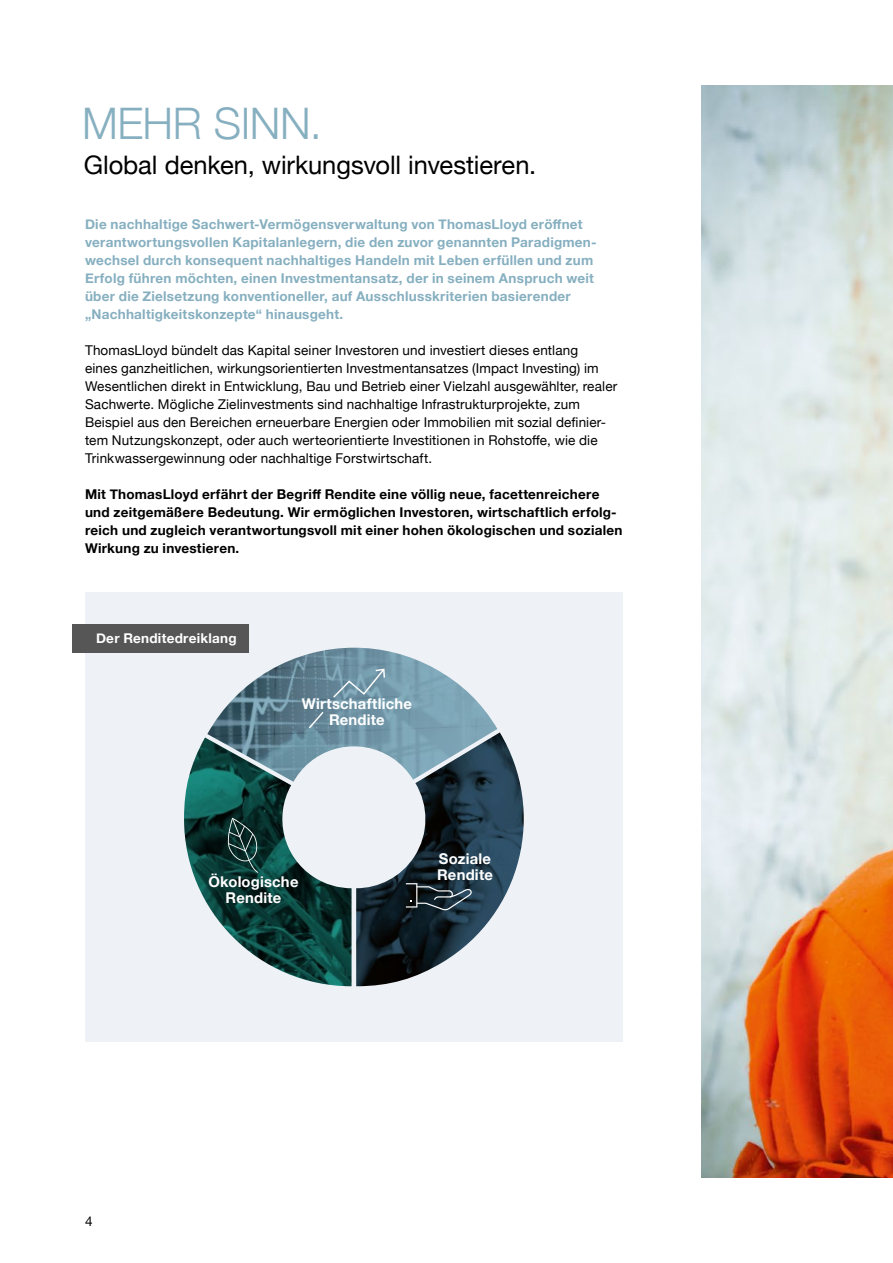
<style>
.page{position:relative;width:893px;height:1263px;background:#fff}
.page>*{position:absolute;margin:0;border:0;box-sizing:border-box;transform-origin:0 0}
.t1{font:300 43.5px "Helvetica Neue";letter-spacing:-.01em;color:#86afc0}
.t2{font:25.5px "Helvetica Neue";letter-spacing:-.005em;color:#000}
.t3{font:700 14.85px/15.8px "Helvetica Neue";letter-spacing:.015em;color:#fff;text-align:center}
.t4{font:13.5px/18px "Helvetica Neue";letter-spacing:.01em;color:#000}
.t5{font:700 13.5px/18px "Helvetica Neue";letter-spacing:.02em;color:#86afc0}
.t6{font:700 13.5px/18px "Helvetica Neue";letter-spacing:.02em;color:#000}
.t7{font:700 13.5px "Helvetica Neue";letter-spacing:.02em;color:#fff}
</style>
<div class="page">
<img style="left:702px;top:85px;width:191px;height:1093px">
<div style="left:85px;top:592px;width:538px;height:449px;background:#eef2f6"></div>
<img style="left:356px;top:732px;width:168px;height:254px">
<img style="left:207px;top:648px;width:290px;height:134px">
<img style="left:184px;top:737px;width:168px;height:249px">
<svg style="left:406px;top:883px;width:66px;height:27px"></svg>
<svg style="left:332px;top:667px;width:54px;height:32px"></svg>
<svg style="left:307px;top:710px;width:18px;height:20px"></svg>
<svg style="left:225px;top:818px;width:33px;height:55px"></svg>
<div style="left:73px;top:624px;width:176px;height:29px;background:#565656"></div>
<h1 class="t1" style="left:82px;top:88px;width:241px">MEHR SINN.</h1>
<h2 class="t2" style="left:84px;top:147px;width:454px">Global denken, wirkungsvoll investieren.</h2>
<p class="t5" style="left:85px;top:216px;width:513px">Die nachhaltige Sachwert-Vermögensverwaltung von ThomasLloyd eröffnet verantwortungsvollen Kapitalanlegern, die den zuvor genannten Paradigmen&shy;wechsel durch konsequent nachhaltiges Handeln mit Leben erfüllen und zum Erfolg führen möchten, einen Investmentansatz, der in seinem Anspruch weit über die Zielsetzung konventioneller, auf Ausschlusskriterien basierender „Nachhaltigkeitskonzepte“ hinausgeht.</p>
<p class="t4" style="left:85px;top:342px;width:534px">ThomasLloyd bündelt das Kapital seiner Investoren und investiert dieses entlang<br>eines ganzheitlichen, wirkungsorientierten Investmentansatzes (Impact Investing) im Wesentlichen direkt in Entwicklung, Bau und Betrieb einer Vielzahl ausgewählter, realer Sachwerte. Mögliche Zielinvestments sind nachhaltige Infrastrukturprojekte, zum Beispiel aus den Bereichen erneuerbare Energien oder Immobilien mit sozial definier&shy;tem Nutzungskonzept, oder auch werteorientierte Investitionen in Rohstoffe, wie die Trinkwassergewinnung oder nachhaltige Forstwirtschaft.</p>
<p class="t6" style="left:85px;top:486px;width:539px">Mit ThomasLloyd erfährt der Begriff Rendite eine völlig neue, facettenreichere und zeitgemäßere Bedeutung. Wir ermöglichen Investoren, wirtschaftlich erfolg&shy;reich und zugleich verantwortungsvoll mit einer hohen ökologischen und sozialen Wirkung zu investieren.</p>
<p class="t7" style="left:96px;top:628px;width:142px">Der Renditedreiklang</p>
<p class="t3" style="left:302px;top:696px;width:112px">Wirtschaftliche<br>Rendite</p>
<p class="t3" style="left:208px;top:874px;width:92px">Ökologische<br>Rendite</p>
<p class="t3" style="left:437px;top:851px;width:57px;text-align:left">Soziale<br>Rendite</p>
<p class="t4" style="left:85px;top:1213px;width:9px">4</p>
</div>
